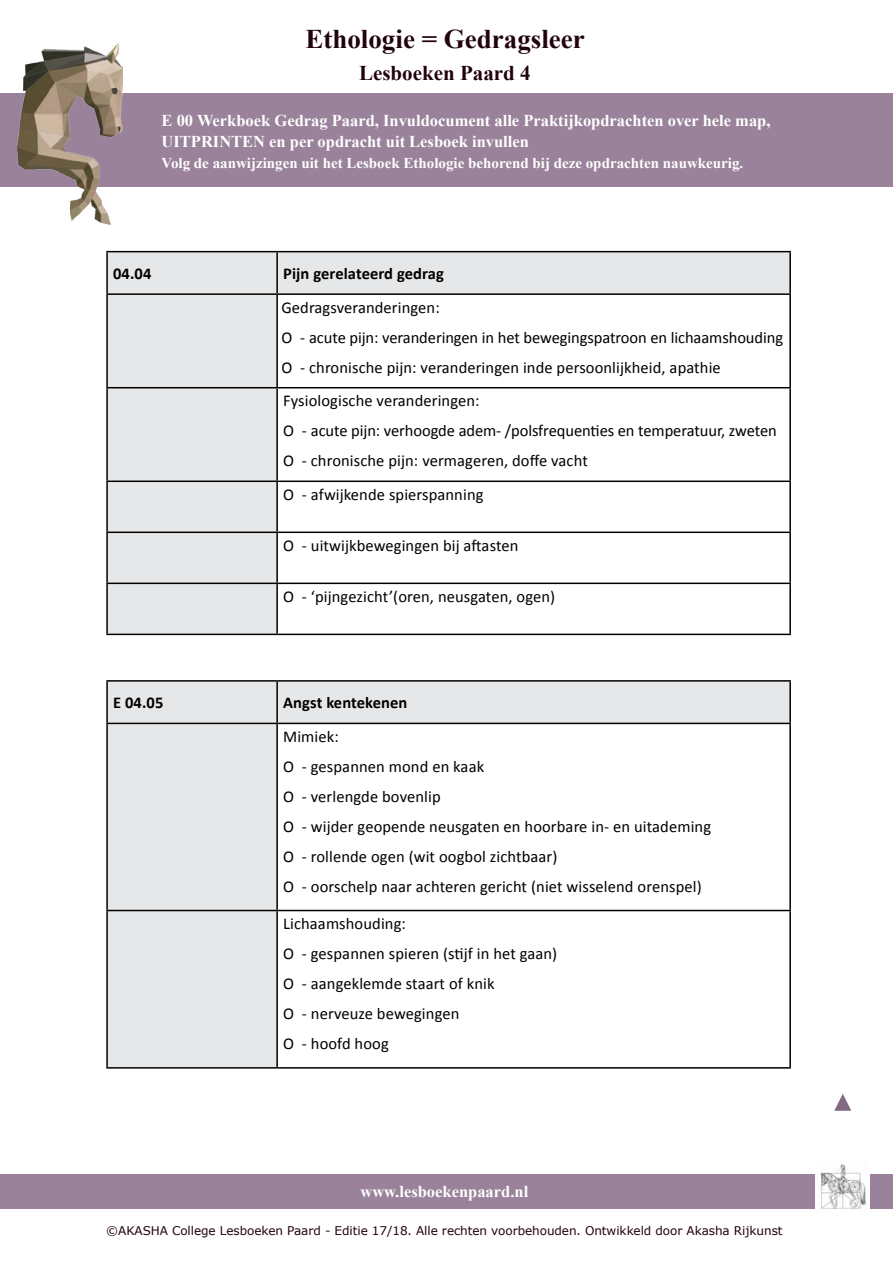
<style>
.page{position:relative;width:893px;height:1263px;background:#fff}
.page>*{position:absolute;margin:0;border:0;box-sizing:border-box;transform-origin:0 0}
.t1{font:700 27px "Times New Roman";color:#21030b}
.t2{font:700 21px "Times New Roman";color:#21030b}
.t3{font:16.5px/30px "Calibri";letter-spacing:.005em;color:#000}
.t4{font:700 16.5px/21px "Times New Roman";color:#fff}
.t5{font:700 16.5px "Calibri";letter-spacing:.005em;color:#000}
.t6{font:700 15px "Times New Roman";color:#fff}
.t7{font:12px "Verdana";letter-spacing:-.005em;color:#21030b}
</style>
<div class="page">
<div style="left:0;top:1174px;width:893px;height:34px;background:#9a829a"></div>
<div style="left:0;top:94px;width:893px;height:93px;background:#9a829a"></div>
<div style="left:108px;top:252px;width:681px;height:41px;background:#e6e7e8"></div>
<div style="left:108px;top:295px;width:168px;height:339px;background:#e6e7e8"></div>
<svg style="left:278px;top:388px;width:511px;height:246px"></svg>
<hr style="left:106px;top:251px;width:171px;height:1px;background:#000">
<hr style="left:106px;top:252px;width:2px;height:41px;background:#000">
<hr style="left:277px;top:251px;width:514px;height:1px;background:#000">
<hr style="left:276px;top:252px;width:2px;height:41px;background:#000">
<hr style="left:789px;top:252px;width:2px;height:41px;background:#000">
<hr style="left:106px;top:293px;width:171px;height:2px;background:#000">
<hr style="left:106px;top:295px;width:2px;height:92px;background:#000">
<hr style="left:277px;top:293px;width:514px;height:2px;background:#000">
<hr style="left:276px;top:295px;width:2px;height:92px;background:#000">
<hr style="left:789px;top:295px;width:2px;height:92px;background:#000">
<hr style="left:106px;top:387px;width:171px;height:1px;background:#000">
<hr style="left:106px;top:388px;width:2px;height:92px;background:#000">
<hr style="left:277px;top:387px;width:514px;height:1px;background:#000">
<hr style="left:276px;top:388px;width:2px;height:92px;background:#000">
<hr style="left:789px;top:388px;width:2px;height:92px;background:#000">
<hr style="left:106px;top:480px;width:171px;height:2px;background:#000">
<hr style="left:106px;top:482px;width:2px;height:49px;background:#000">
<hr style="left:277px;top:480px;width:514px;height:2px;background:#000">
<hr style="left:276px;top:482px;width:2px;height:49px;background:#000">
<hr style="left:789px;top:482px;width:2px;height:49px;background:#000">
<hr style="left:106px;top:531px;width:171px;height:2px;background:#000">
<hr style="left:106px;top:533px;width:2px;height:50px;background:#000">
<hr style="left:277px;top:531px;width:514px;height:2px;background:#000">
<hr style="left:276px;top:533px;width:2px;height:50px;background:#000">
<hr style="left:789px;top:533px;width:2px;height:50px;background:#000">
<hr style="left:106px;top:583px;width:171px;height:1px;background:#000">
<hr style="left:106px;top:584px;width:2px;height:50px;background:#000">
<hr style="left:277px;top:583px;width:514px;height:1px;background:#000">
<hr style="left:276px;top:584px;width:2px;height:50px;background:#000">
<hr style="left:789px;top:584px;width:2px;height:50px;background:#000">
<hr style="left:106px;top:634px;width:171px;height:1px;background:#000">
<hr style="left:277px;top:634px;width:514px;height:1px;background:#000">
<div style="left:108px;top:682px;width:681px;height:41px;background:#e6e7e8"></div>
<div style="left:108px;top:724px;width:168px;height:343px;background:#e6e7e8"></div>
<svg style="left:278px;top:724px;width:511px;height:188px"></svg>
<hr style="left:106px;top:680px;width:171px;height:2px;background:#000">
<hr style="left:106px;top:682px;width:2px;height:41px;background:#000">
<hr style="left:277px;top:680px;width:514px;height:2px;background:#000">
<hr style="left:276px;top:682px;width:2px;height:41px;background:#000">
<hr style="left:789px;top:682px;width:2px;height:41px;background:#000">
<hr style="left:106px;top:723px;width:171px;height:1px;background:#000">
<hr style="left:106px;top:724px;width:2px;height:186px;background:#000">
<hr style="left:277px;top:723px;width:514px;height:1px;background:#000">
<hr style="left:276px;top:724px;width:2px;height:186px;background:#000">
<hr style="left:789px;top:724px;width:2px;height:186px;background:#000">
<hr style="left:106px;top:910px;width:171px;height:1px;background:#000">
<hr style="left:106px;top:911px;width:2px;height:156px;background:#000">
<hr style="left:277px;top:910px;width:514px;height:1px;background:#000">
<hr style="left:276px;top:911px;width:2px;height:156px;background:#000">
<hr style="left:789px;top:911px;width:2px;height:156px;background:#000">
<hr style="left:106px;top:1067px;width:171px;height:1px;background:#000">
<hr style="left:277px;top:1067px;width:514px;height:1px;background:#000">
<img style="left:17px;top:43px;width:106px;height:182px">
<img style="left:816px;top:1164px;width:54px;height:45px">
<svg style="left:834px;top:1094px;width:17px;height:17px"></svg>
<h1 class="t1" style="left:305px;top:20px;width:281px">Ethologie = Gedragsleer</h1>
<p class="t2" style="left:359px;top:58px;width:173px">Lesboeken Paard 4</p>
<p class="t4" style="left:162px;top:110px;width:610px">E 00 Werkboek Gedrag Paard, Invuldocument alle Praktijkopdrachten over hele map,<br>UITPRINTEN en per opdracht uit Lesboek invullen</p>
<p class="t6" style="left:162px;top:153px;width:583px">Volg de aanwijzingen uit het Lesboek Ethologie behorend bij deze opdrachten nauwkeurig.</p>
<p class="t5" style="left:113px;top:263px;width:40px">04.04</p>
<p class="t5" style="left:283px;top:263px;width:162px">Pijn gerelateerd gedrag</p>
<p class="t3" style="left:281px;top:292px;width:503px">Gedragsveranderingen:<br>O - acute pijn: veranderingen in het bewegingspatroon en lichaamshouding<br>O - chronische pijn: veranderingen inde persoonlijkheid, apathie</p>
<p class="t3" style="left:283px;top:386px;width:495px">Fysiologische veranderingen:<br>O - acute pijn: verhoogde adem- /polsfrequenties en temperatuur, zweten<br>O - chronische pijn: vermageren, doffe vacht</p>
<p class="t3" style="left:283px;top:479px;width:202px">O - afwijkende spierspanning</p>
<p class="t3" style="left:283px;top:530px;width:237px">O - uitwijkbewegingen bij aftasten</p>
<p class="t3" style="left:283px;top:581px;width:274px">O - ‘pijngezicht’(oren, neusgaten, ogen)</p>
<p class="t5" style="left:113px;top:692px;width:52px">E 04.05</p>
<p class="t5" style="left:283px;top:692px;width:126px">Angst kentekenen</p>
<p class="t3" style="left:283px;top:721px;width:429px">Mimiek:<br>O - gespannen mond en kaak<br>O - verlengde bovenlip<br>O - wijder geopende neusgaten en hoorbare in- en uitademing O - rollende ogen (wit oogbol zichtbaar)<br>O - oorschelp naar achteren gericht (niet wisselend orenspel)</p>
<p class="t3" style="left:283px;top:908px;width:276px">Lichaamshouding:<br>O - gespannen spieren (stijf in het gaan)<br>O - aangeklemde staart of knik<br>O - nerveuze bewegingen<br>O - hoofd hoog</p>
<p class="t4" style="left:360px;top:1180px;width:169px">www.lesboekenpaard.nl</p>
<p class="t7" style="left:106px;top:1223px;width:678px">©AKASHA College Lesboeken Paard - Editie 17/18. Alle rechten voorbehouden. Ontwikkeld door Akasha Rijkunst</p>
</div>
